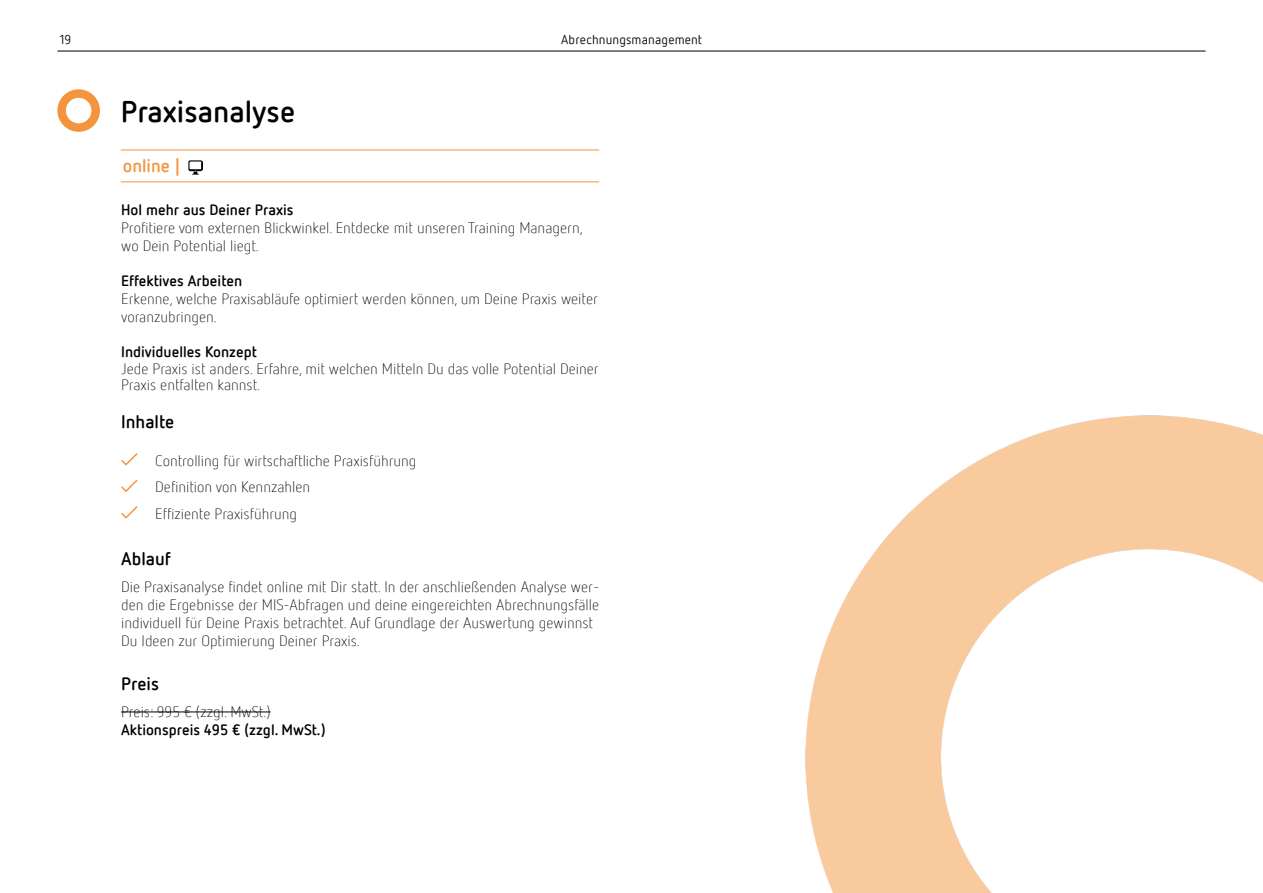
<style>
.page{position:relative;width:1263px;height:893px;background:#fff}
.page>*{position:absolute;margin:0;border:0;box-sizing:border-box;transform-origin:0 0}
.t1{font:700 30px "Netto Pro";color:#000}
.t2{font:700 18px "Netto Pro";color:#000}
.t3{font:700 18px "Netto Pro";color:#f4943e}
.t4{font:300 15px/18px "Netto Pro";color:#000}
.t5{font:700 15px "Netto Pro";color:#000}
.t6{font:12.75px "Netto Pro";letter-spacing:.01em;color:#000}
</style>
<div class="page">
<hr style="left:57px;top:51px;width:1148px;height:1px;background:#000">
<hr style="left:121px;top:150px;width:478px;height:1px;background:#f4943e">
<hr style="left:121px;top:182px;width:478px;height:1px;background:#f4943e">
<svg style="left:121px;top:453px;width:16px;height:13px"></svg>
<svg style="left:121px;top:480px;width:16px;height:12px"></svg>
<svg style="left:121px;top:506px;width:16px;height:13px"></svg>
<svg style="left:57px;top:89px;width:43px;height:43px"></svg>
<img style="left:188px;top:160px;width:15px;height:14px">
<hr style="left:121px;top:712px;width:150px;height:1px;background:#000">
<img style="left:805px;top:415px;width:458px;height:478px">
<p class="t6" style="left:60px;top:31px;width:13px">19</p>
<p class="t6" style="left:561px;top:31px;width:143px">Abrechnungsmanagement</p>
<h1 class="t1" style="left:121px;top:91px;width:176px">Praxisanalyse</h1>
<p class="t3" style="left:123px;top:154px;width:59px">online |</p>
<p class="t5" style="left:121px;top:200px;width:174px">Hol mehr aus Deiner Praxis</p>
<p class="t4" style="left:121px;top:219px;width:463px">Profitiere vom externen Blickwinkel. Entdecke mit unseren Training Managern, wo Dein Potential liegt.</p>
<p class="t5" style="left:121px;top:271px;width:122px">Effektives Arbeiten</p>
<p class="t4" style="left:121px;top:290px;width:478px">Erkenne, welche Praxisabläufe optimiert werden können, um Deine Praxis weiter voranzubringen.</p>
<p class="t5" style="left:121px;top:342px;width:137px">Individuelles Konzept</p>
<p class="t4" style="left:121px;top:360px;width:479px;line-height:16.5px">Jede Praxis ist anders. Erfahre, mit welchen Mitteln Du das volle Potential Deiner<br>Praxis entfalten kannst.</p>
<p class="t2" style="left:121px;top:410px;width:55px">Inhalte</p>
<p class="t4" style="left:155px;top:447px;width:263px;line-height:26.5px">Controlling für wirtschaftliche Praxisführung<br>Definition von Kennzahlen<br>Effiziente Praxisführung</p>
<p class="t2" style="left:121px;top:547px;width:51px">Ablauf</p>
<p class="t4" style="left:121px;top:577px;width:480px">Die Praxisanalyse findet online mit Dir statt. In der anschließenden Analyse wer&shy;den die Ergebnisse der MIS-Abfragen und deine eingereichten Abrechnungsfälle individuell für Deine Praxis betrachtet. Auf Grundlage der Auswertung gewinnst Du Ideen zur Optimierung Deiner Praxis.</p>
<p class="t2" style="left:121px;top:672px;width:39px">Preis</p>
<p class="t4" style="left:121px;top:702px;width:151px">Preis: 995 € (zzgl. MwSt.)</p>
<p class="t5" style="left:121px;top:720px;width:206px">Aktionspreis 495 € (zzgl. MwSt.)</p>
</div>
